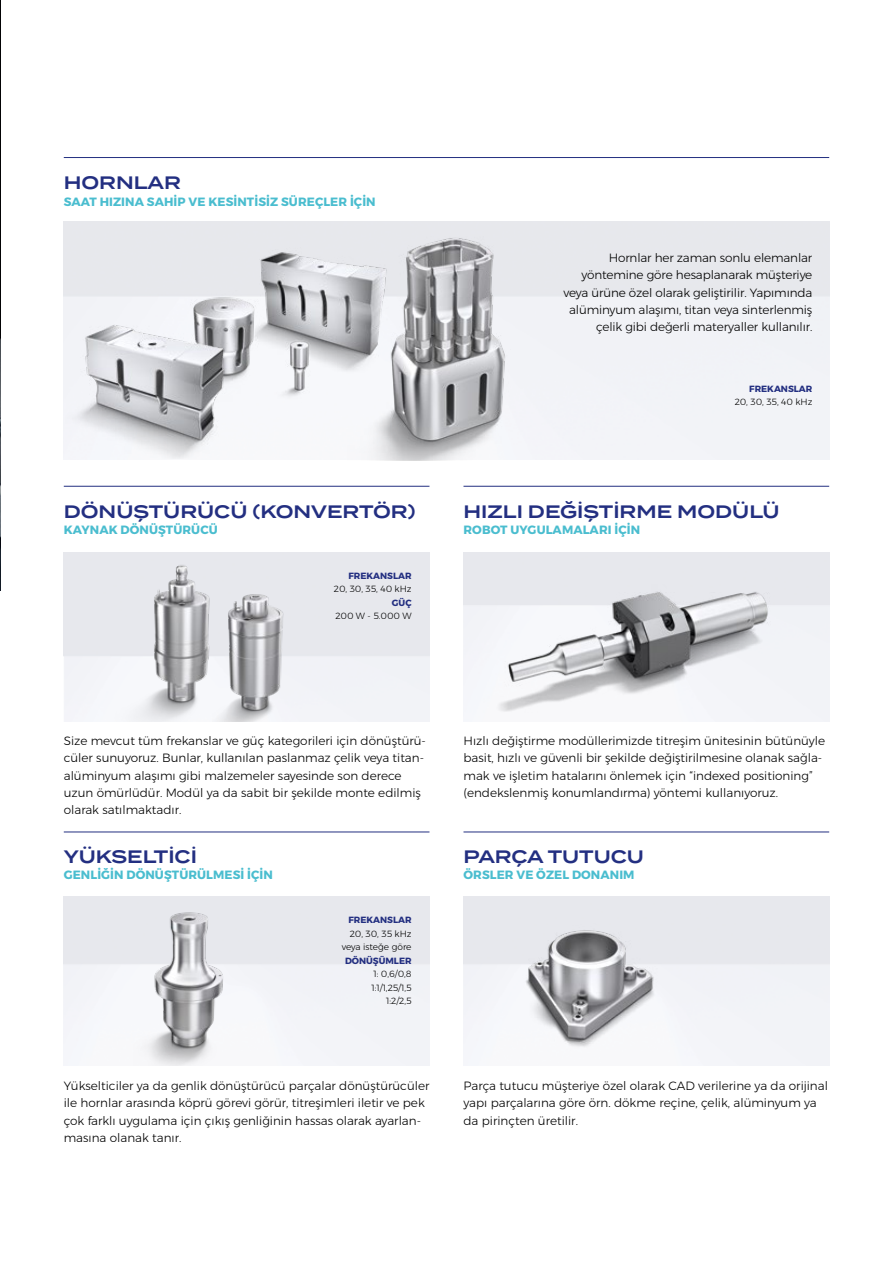
<style>
.page{position:relative;width:893px;height:1263px;background:#fff}
.page>*{position:absolute;margin:0;border:0;box-sizing:border-box;transform-origin:0 0}
.t1{font:600 18px "Termina";color:#232f81}
.t2{font:300 12px/17.2px "Montserrat";color:#000}
.t3{font:700 12px "Montserrat";letter-spacing:.01em;color:#4abdcf}
.t4{font:300 9px/13.5px "Montserrat";color:#000;text-align:right}
.t5{font:700 9px "Montserrat";color:#232f81}
</style>
<div class="page">
<hr style="left:64px;top:157px;width:765px;height:1px;background:#232f81">
<div style="left:460px;top:828px;width:372px;height:7px;background:#fff;opacity:.75"></div>
<hr style="left:463px;top:832px;width:366px;height:1px;background:#232f81">
<div style="left:61px;top:828px;width:372px;height:7px;background:#fff;opacity:.75"></div>
<hr style="left:64px;top:832px;width:365px;height:1px;background:#232f81">
<div style="left:61px;top:483px;width:372px;height:7px;background:#fff;opacity:.75"></div>
<hr style="left:64px;top:486px;width:365px;height:1px;background:#232f81">
<div style="left:460px;top:483px;width:372px;height:7px;background:#fff;opacity:.75"></div>
<hr style="left:463px;top:486px;width:366px;height:1px;background:#232f81">
<img style="left:0;top:0;width:1px;height:590px">
<img style="left:138px;top:221px;width:176px;height:196px">
<img style="left:314px;top:221px;width:221px;height:240px">
<img style="left:65px;top:264px;width:220px;height:195px">
<img style="left:226px;top:582px;width:79px;height:140px">
<img style="left:100px;top:555px;width:126px;height:167px">
<img style="left:497px;top:568px;width:283px;height:154px">
<img style="left:134px;top:897px;width:106px;height:168px">
<img style="left:487px;top:916px;width:227px;height:150px">
<h1 class="t1" style="left:64px;top:170px;width:119px">HORNLAR</h1>
<p class="t3" style="left:64px;top:192px;width:313px">SAAT HIZINA SAHİP VE KESİNTİSİZ SÜREÇLER İÇİN</p>
<h1 class="t1" style="left:64px;top:498px;width:353px">DÖNÜŞTÜRÜCÜ (KONVERTÖR)</h1>
<p class="t3" style="left:64px;top:520px;width:155px">KAYNAK DÖNÜŞTÜRÜCÜ</p>
<p class="t5" style="left:348px;top:568px;width:65px">FREKANSLAR</p>
<p class="t4" style="left:334px;top:582px;width:79px">20, 30, 35, 40 kHz</p>
<p class="t5" style="left:392px;top:595px;width:21px">GÜÇ</p>
<p class="t4" style="left:335px;top:609px;width:78px">200 W - 5.000 W</p>
<p class="t2" style="left:564px;top:249px;width:250px;text-align:right">Hornlar her zaman sonlu elemanlar yöntemine göre hesaplanarak müşteriye veya ürüne özel olarak geliştirilir. Yapımında alüminyum alaşımı, titan veya sinterlenmiş çelik gibi değerli materyaller kullanılır.</p>
<p class="t5" style="left:749px;top:381px;width:65px">FREKANSLAR</p>
<p class="t4" style="left:735px;top:395px;width:79px">20, 30, 35, 40 kHz</p>
<h1 class="t1" style="left:463px;top:498px;width:318px">HIZLI DEĞİŞTİRME MODÜLÜ</h1>
<p class="t3" style="left:463px;top:520px;width:178px">ROBOT UYGULAMALARI İÇİN</p>
<p class="t2" style="left:64px;top:732px;width:364px">Size mevcut tüm frekanslar ve güç kategorileri için dönüştürü&shy;cüler sunuyoruz. Bunlar, kullanılan paslanmaz çelik veya titan&shy;alüminyum alaşımı gibi malzemeler sayesinde son derece uzun ömürlüdür. Modül ya da sabit bir şekilde monte edilmiş olarak satılmaktadır.</p>
<h1 class="t1" style="left:64px;top:843px;width:135px">YÜKSELTİCİ</h1>
<p class="t3" style="left:64px;top:865px;width:211px">GENLİĞİN DÖNÜŞTÜRÜLMESİ İÇİN</p>
<p class="t5" style="left:348px;top:912px;width:65px">FREKANSLAR</p>
<p class="t4" style="left:342px;top:926px;width:71px">20, 30, 35 kHz veya isteğe göre</p>
<p class="t5" style="left:345px;top:953px;width:68px">DÖNÜŞÜMLER</p>
<p class="t4" style="left:372px;top:967px;width:42px">1: 0,6/0,8<br>1:1/1,25/1,5<br>1:2/2,5</p>
<p class="t2" style="left:463px;top:732px;width:363px">Hızlı değiştirme modüllerimizde titreşim ünitesinin bütünüyle basit, hızlı ve güvenli bir şekilde değiştirilmesine olanak sağla&shy;mak ve işletim hatalarını önlemek için “indexed positioning” (endekslenmiş konumlandırma) yöntemi kullanıyoruz.</p>
<h1 class="t1" style="left:463px;top:843px;width:182px">PARÇA TUTUCU</h1>
<p class="t3" style="left:463px;top:865px;width:173px">ÖRSLER VE ÖZEL DONANIM</p>
<p class="t2" style="left:64px;top:1077px;width:367px">Yükselticiler ya da genlik dönüştürücü parçalar dönüştürücüler ile hornlar arasında köprü görevi görür, titreşimleri iletir ve pek çok farklı uygulama için çıkış genliğinin hassas olarak ayarlan&shy;masına olanak tanır.</p>
<p class="t2" style="left:463px;top:1077px;width:366px">Parça tutucu müşteriye özel olarak CAD verilerine ya da orijinal yapı parçalarına göre örn. dökme reçine, çelik, alüminyum ya da pirinçten üretilir.</p>
</div>
